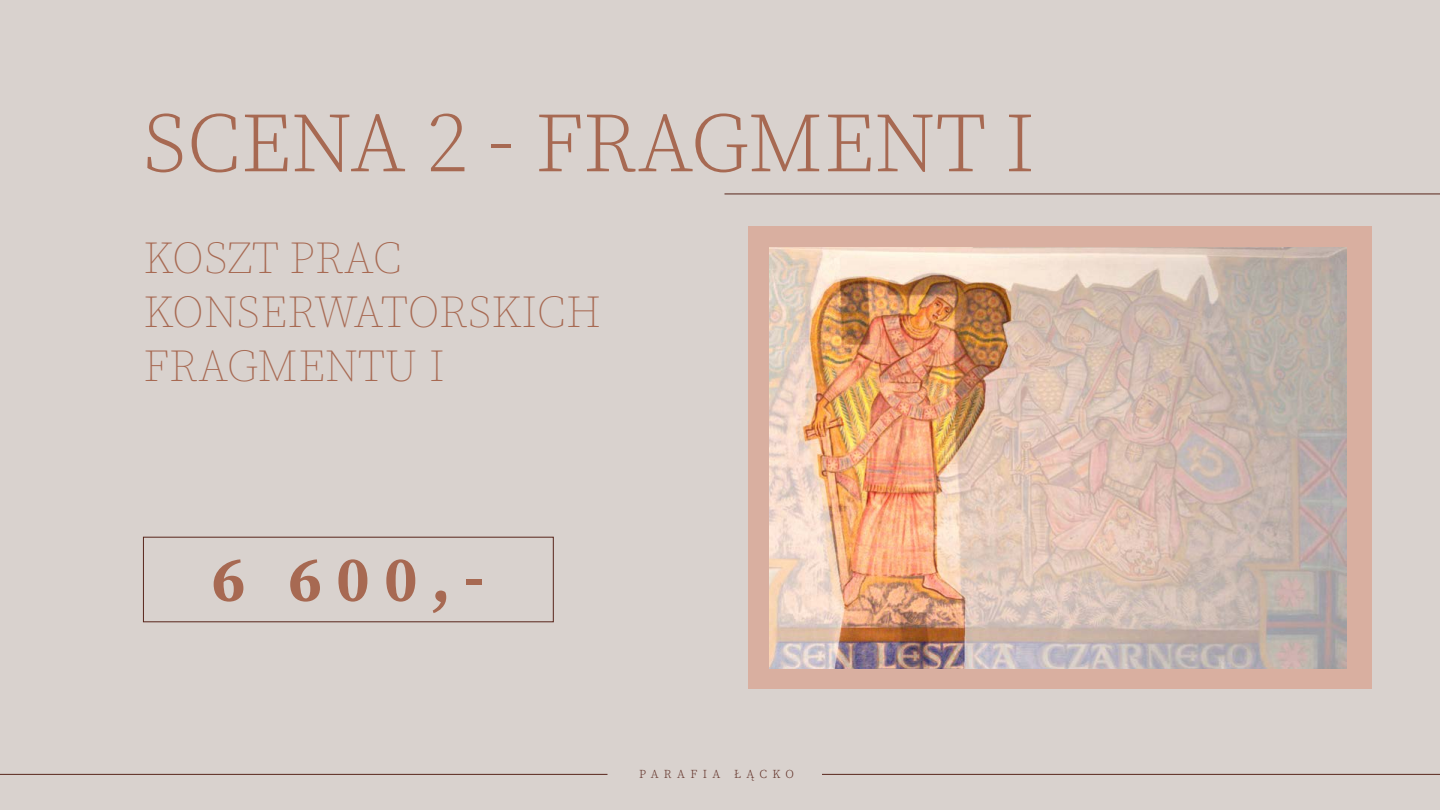
<style>
.page{position:relative;width:1440px;height:810px;background:#d9d2ce}
.page>*{position:absolute;margin:0;border:0;box-sizing:border-box;transform-origin:0 0}
.t1{font:300 84px "Source Serif Pro";color:#a76952}
.t2{font:700 61.5px "Source Serif Pro";color:#a76952}
.t3{font:200 45px/54px "Source Serif Pro";color:#a76952}
.t4{font:300 12px "Source Serif Pro";letter-spacing:.44em;color:#58251b}
</style>
<div class="page">
<div style="left:748px;top:226px;width:624px;height:463px;background:#d9afa0"></div>
<img style="left:770px;top:248px;width:577px;height:420px">
<hr style="left:822px;top:774px;width:618px;height:1px;background:#58251b">
<hr style="left:0;top:774px;width:608px;height:1px;background:#58251b">
<div style="left:143px;top:537px;width:411px;height:85px;border:1px solid #58251b"></div>
<hr style="left:724px;top:194px;width:716px;height:1px;background:#58251b">
<h1 class="t1" style="left:143px;top:89px;width:894px">SCENA 2 - FRAGMENT I</h1>
<p class="t3" style="left:143px;top:232px;width:460px">KOSZT PRAC<br>KONSERWATORSKICH<br>FRAGMENTU I</p>
<h2 class="t2" style="left:212px;top:538px;width:274px">6 600,-</h2>
<p class="t4" style="left:639px;top:766px;width:156px">PARAFIA ŁĄCKO</p>
</div>
